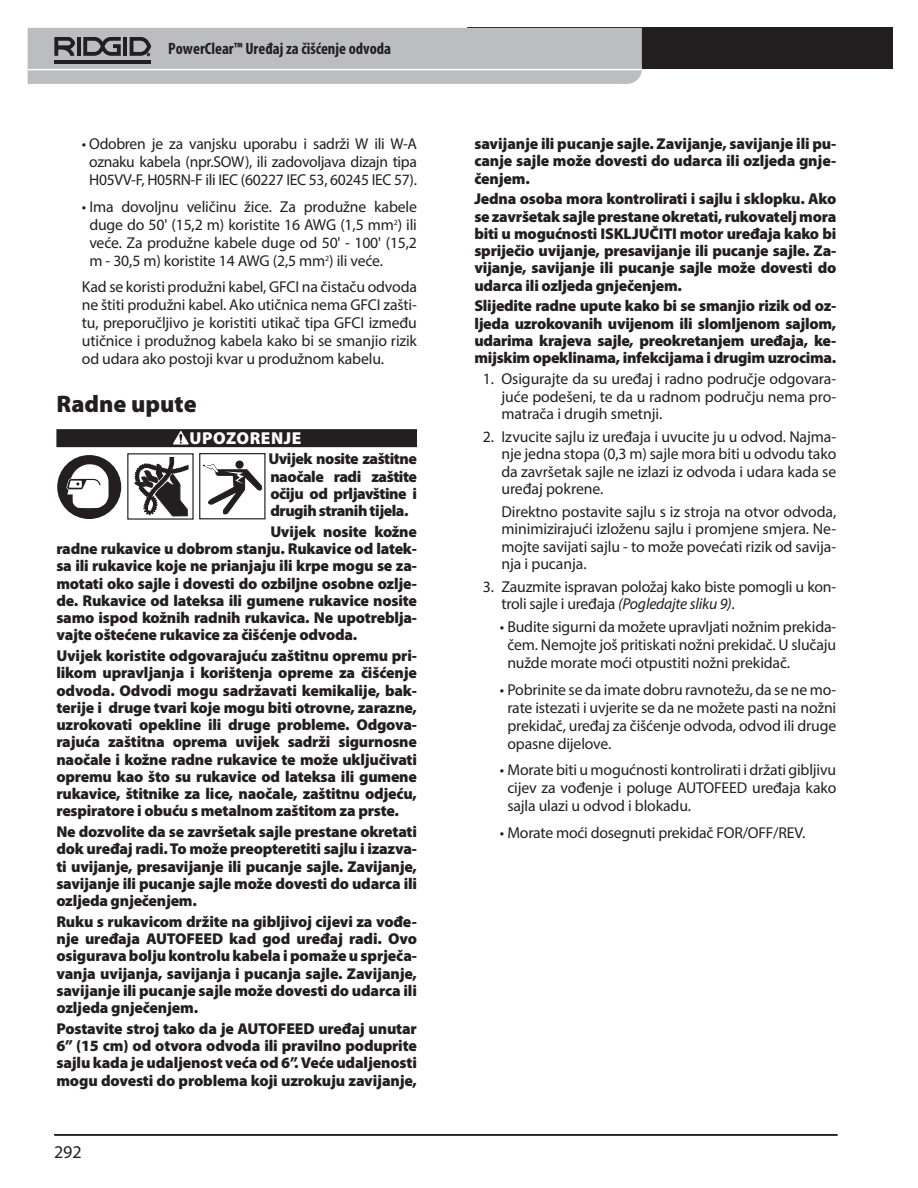
<style>
.page{position:relative;width:918px;height:1188px;background:#fff}
.page>*{position:absolute;margin:0;border:0;box-sizing:border-box;transform-origin:0 0}
.Heading_1{font:900 24px "Myriad Pro";color:#231f20}
.t1{font:18px "Myriad Pro";color:#231f20}
.Warning_Head{font:900 17.4px "Myriad Pro";letter-spacing:.03em;color:#fff}
.t2{font:700 condensed 16.5px "Myriad Pro";color:#231f20}
.Warning_Text{font:900 15.75px/17.2px "Myriad Pro";letter-spacing:-.015em;color:#231f20;text-align:justify}
.Body_Bullet_List{font:15.75px/18px "Myriad Pro";letter-spacing:-.01em;color:#231f20;text-align:justify}
.Body_Numbered_List{font:15.75px/17.5px "Myriad Pro";letter-spacing:-.005em;color:#231f20;text-align:justify}
.s1{font-style:italic}
</style>
<div class="page">
<div style="left:56px;top:429px;width:361px;height:18px;background:#231f20"></div>
<svg style="left:173px;top:431px;width:16px;height:13px"></svg>
<svg style="left:134px;top:457px;width:54px;height:60px"></svg>
<div style="left:235px;top:461px;width:9px;height:8px;background:#231f20;border-radius:50%"></div>
<svg style="left:203px;top:464px;width:59px;height:50px"></svg>
<div style="left:199px;top:453px;width:67px;height:66px;border:1px solid #231f20"></div>
<svg style="left:57px;top:455px;width:64px;height:64px"></svg>
<hr style="left:55px;top:1134px;width:783px;height:2px;background:#231f20">
<div style="left:467px;top:28px;width:425px;height:41px;background:#231f20"></div>
<svg style="left:28px;top:28px;width:614px;height:56px;background:#b7b8bb"></svg>
<hr style="left:54px;top:1134px;width:783px;height:2px;background:#231f20">
<p class="t2" style="left:168px;top:38px;width:224px">PowerClear™ Uređaj za čišćenje odvoda</p>
<p class="Body_Bullet_List" style="left:82px;top:135px;width:337px;text-align:center">• Odobren je za vanjsku uporabu i sadrži W ili W-A oznaku kabela (npr.SOW), ili zadovoljava dizajn tipa<br>H05VV-F, H05RN-F ili IEC (60227 IEC 53, 60245 IEC 57).</p>
<p class="Body_Bullet_List" style="left:89px;top:197px;width:329px;text-indent:-7px">• Ima dovoljnu veličinu žice. Za produžne kabele duge do 50' (15,2 m) koristite 16 AWG (1,5 mm<sup>2</sup>) ili veće. Za produžne kabele duge od 50' - 100' (15,2 m - 30,5 m) koristite 14 AWG (2,5 mm<sup>2</sup>) ili veće.</p>
<p class="Body_Bullet_List" style="left:82px;top:278px;width:337px">Kad se koristi produžni kabel, GFCI na čistaču odvoda ne štiti produžni kabel. Ako utičnica nema GFCI zašti&shy;tu, preporučljivo je koristiti utikač tipa GFCI između utičnice i produžnog kabela kako bi se smanjio rizik od udara ako postoji kvar u produžnom kabelu.</p>
<p class="Heading_1" style="left:56px;top:390px;width:142px">Radne upute</p>
<p class="Warning_Head" style="left:190px;top:429px;width:113px">UPOZORENJE</p>
<p class="Warning_Text" style="left:268px;top:451px;width:150px">Uvijek nosite zaštitne naočale radi zaštite očiju od prljavštine i drugih stranih tijela.</p>
<p class="Warning_Text" style="left:56px;top:523px;width:362px;text-indent:214px">Uvijek nosite kožne radne rukavice u dobrom stanju. Rukavice od latek&shy;sa ili rukavice koje ne prianjaju ili krpe mogu se za&shy;motati oko sajle i dovesti do ozbiljne osobne ozlje&shy;de. Rukavice od lateksa ili gumene rukavice nosite samo ispod kožnih radnih rukavica. Ne upotreblja&shy;vajte oštećene rukavice za čišćenje odvoda.</p>
<p class="Warning_Text" style="left:56px;top:647px;width:362px">Uvijek koristite odgovarajuću zaštitnu opremu pri&shy;likom upravljanja i korištenja opreme za čišćenje odvoda. Odvodi mogu sadržavati kemikalije, bak&shy;terije i druge tvari koje mogu biti otrovne, zarazne, uzrokovati opekline ili druge probleme. Odgova&shy;rajuća zaštitna oprema uvijek sadrži sigurnosne naočale i kožne radne rukavice te može uključivati opremu kao što su rukavice od lateksa ili gumene rukavice, štitnike za lice, naočale, zaštitnu odjeću, respiratore i obuću s metalnom zaštitom za prste.</p>
<p class="Warning_Text" style="left:56px;top:823px;width:362px">Ne dozvolite da se završetak sajle prestane okretati dok uređaj radi. To može preopteretiti sajlu i izazva&shy;ti uvijanje, presavijanje ili pucanje sajle. Zavijanje, savijanje ili pucanje sajle može dovesti do udarca ili ozljeda gnječenjem.</p>
<p class="Warning_Text" style="left:56px;top:913px;width:362px">Ruku s rukavicom držite na gibljivoj cijevi za vođe&shy;nje uređaja AUTOFEED kad god uređaj radi. Ovo osigurava bolju kontrolu kabela i pomaže u sprječa&shy;vanja uvijanja, savijanja i pucanja sajle. Zavijanje, savijanje ili pucanje sajle može dovesti do udarca ili ozljeda gnječenjem.</p>
<p class="Warning_Text" style="left:56px;top:1020px;width:362px">Postavite stroj tako da je AUTOFEED uređaj unutar 6” (15 cm) od otvora odvoda ili pravilno poduprite sajlu kada je udaljenost veća od 6”. Veće udaljenosti mogu dovesti do problema koji uzrokuju zavijanje,</p>
<p class="t1" style="left:54px;top:1140px;width:29px">292</p>
<p class="Warning_Text" style="left:474px;top:135px;width:363px">savijanje ili pucanje sajle. Zavijanje, savijanje ili pu&shy;canje sajle može dovesti do udarca ili ozljeda gnje&shy;čenjem.</p>
<p class="Warning_Text" style="left:474px;top:191px;width:363px">Jedna osoba mora kontrolirati i sajlu i sklopku. Ako se završetak sajle prestane okretati, rukovatelj mora biti u mogućnosti ISKLJUČITI motor uređaja kako bi spriječio uvijanje, presavijanje ili pucanje sajle. Za&shy;vijanje, savijanje ili pucanje sajle može dovesti do udarca ili ozljeda gnječenjem.</p>
<p class="Warning_Text" style="left:474px;top:298px;width:363px">Slijedite radne upute kako bi se smanjio rizik od oz&shy;ljeda uzrokovanih uvijenom ili slomljenom sajlom, udarima krajeva sajle, preokretanjem uređaja, ke&shy;mijskim opeklinama, infekcijama i drugim uzrocima.</p>
<p class="Body_Numbered_List" style="left:501px;top:370px;width:336px;text-indent:-19px">1. Osigurajte da su uređaj i radno područje odgovara&shy;juće podešeni, te da u radnom području nema pro&shy;matrača i drugih smetnji.</p>
<p class="Body_Numbered_List" style="left:501px;top:427px;width:336px;text-indent:-19px">2. Izvucite sajlu iz uređaja i uvucite ju u odvod. Najma&shy;nje jedna stopa (0,3 m) sajle mora biti u odvodu tako da završetak sajle ne izlazi iz odvoda i udara kada se uređaj pokrene.</p>
<p class="Body_Numbered_List" style="left:501px;top:502px;width:336px">Direktno postavite sajlu s iz stroja na otvor odvoda, minimizirajući izloženu sajlu i promjene smjera. Ne&shy;mojte savijati sajlu - to može povećati rizik od savija&shy;nja i pucanja.</p>
<p class="Body_Numbered_List" style="left:501px;top:577px;width:336px;text-indent:-19px">3. Zauzmite ispravan položaj kako biste pomogli u kon&shy;troli sajle i uređaja <span class="s1">(Pogledajte sliku 9)</span>.</p>
<p class="Body_Bullet_List" style="left:507px;top:618px;width:330px;text-indent:-7px">• Budite sigurni da možete upravljati nožnim prekida&shy;čem. Nemojte još pritiskati nožni prekidač. U slučaju nužde morate moći otpustiti nožni prekidač.</p>
<p class="Body_Bullet_List" style="left:507px;top:680px;width:330px;text-indent:-7px">• Pobrinite se da imate dobru ravnotežu, da se ne mo&shy;rate istezati i uvjerite se da ne možete pasti na nožni prekidač, uređaj za čišćenje odvoda, odvod ili druge opasne dijelove.</p>
<p class="Body_Bullet_List" style="left:507px;top:761px;width:330px;text-indent:-7px">• Morate biti u mogućnosti kontrolirati i držati gibljivu cijev za vođenje i poluge AUTOFEED uređaja kako sajla ulazi u odvod i blokadu.</p>
<p class="Body_Bullet_List" style="left:500px;top:823px;width:305px">• Morate moći dosegnuti prekidač FOR/OFF/REV.</p>
</div>
